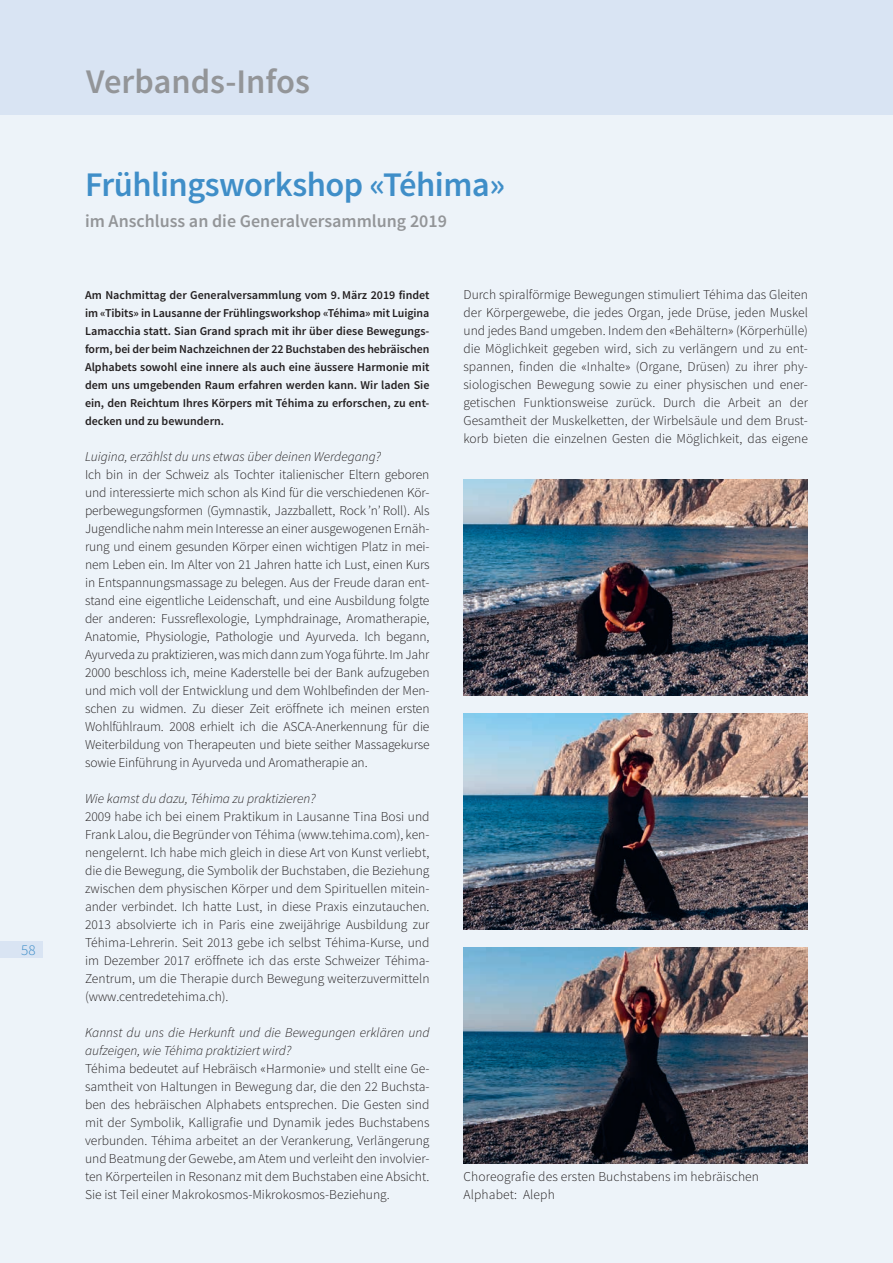
<style>
.page{position:relative;width:893px;height:1263px;background:#fff}
.page>*{position:absolute;margin:0;border:0;box-sizing:border-box;transform-origin:0 0}
.t1{font:600 34.5px "Source Sans Pro";letter-spacing:-.015em;color:#3f8ec8}
.t2{font:600 34.5px "Source Sans Pro";color:#939598}
.t3{font:600 18px "Source Sans Pro";color:#939598}
.t4{font:300 15px "Source Sans Pro";color:#3f8ec8}
.t5{font:300 13.5px/18px "Source Sans Pro";color:#231f20;text-align:justify}
.t6{font:italic 300 13.5px/18px "Source Sans Pro";color:#231f20}
.t7{font:600 12px/18px "Source Sans Pro";color:#231f20;text-align:justify}
</style>
<div class="page">
<div style="left:0;top:115px;width:893px;height:1148px;background:#edf3f9"></div>
<div style="left:0;top:0;width:893px;height:115px;background:#d9e4f3"></div>
<div style="left:0;top:941px;width:43px;height:16px;background:#d9e4f3"></div>
<img style="left:463px;top:947px;width:345px;height:216px">
<img style="left:463px;top:714px;width:345px;height:215px">
<img style="left:463px;top:479px;width:345px;height:216px">
<p class="t4" style="left:21px;top:941px;width:16px">58</p>
<h1 class="t2" style="left:86px;top:60px;width:225px">Verbands-Infos</h1>
<h1 class="t1" style="left:85px;top:162px;width:422px">Frühlingsworkshop «Téhima»</h1>
<h2 class="t3" style="left:85px;top:210px;width:363px">im Anschluss an die Generalversammlung 2019</h2>
<p class="t7" style="left:85px;top:287px;width:346px">Am Nachmittag der Generalversammlung vom 9. März 2019 findet im «Tibits» in Lausanne der Frühlingsworkshop «Téhima» mit Luigina Lamacchia statt. Sian Grand sprach mit ihr über diese Bewegungs&shy;form, bei der beim Nachzeichnen der 22 Buchstaben des hebräischen Alphabets sowohl eine innere als auch eine äussere Harmonie mit dem uns umgebenden Raum erfahren werden kann. Wir laden Sie ein, den Reichtum Ihres Körpers mit Téhima zu erforschen, zu ent&shy;decken und zu bewundern.</p>
<p class="t6" style="left:85px;top:448px;width:298px">Luigina, erzählst du uns etwas über deinen Werdegang?</p>
<p class="t5" style="left:85px;top:466px;width:346px">Ich bin in der Schweiz als Tochter italienischer Eltern geboren und interessierte mich schon als Kind für die verschiedenen Kör&shy;perbewegungsformen (Gymnastik, Jazzballett, Rock ’n’ Roll). Als Jugendliche nahm mein Interesse an einer ausgewogenen Ernäh&shy;rung und einem gesunden Körper einen wichtigen Platz in mei&shy;nem Leben ein. Im Alter von 21 Jahren hatte ich Lust, einen Kurs in Entspannungsmassage zu belegen. Aus der Freude daran ent&shy;stand eine eigentliche Leidenschaft, und eine Ausbildung folgte der anderen: Fussreflexologie, Lymphdrainage, Aromatherapie, Anatomie, Physiologie, Pathologie und Ayurveda. Ich begann, Ayurveda zu praktizieren, was mich dann zum Yoga führte. Im Jahr 2000 beschloss ich, meine Kaderstelle bei der Bank aufzugeben und mich voll der Entwicklung und dem Wohlbefinden der Men&shy;schen zu widmen. Zu dieser Zeit eröffnete ich meinen ersten Wohlfühlraum. 2008 erhielt ich die ASCA-Anerkennung für die Weiterbildung von Therapeuten und biete seither Massagekurse sowie Einführung in Ayurveda und Aromatherapie an.</p>
<p class="t6" style="left:85px;top:790px;width:232px">Wie kamst du dazu, Téhima zu praktizieren?</p>
<p class="t5" style="left:85px;top:808px;width:346px">2009 habe ich bei einem Praktikum in Lausanne Tina Bosi und Frank Lalou, die Begründer von Téhima (www.tehima.com), ken&shy;nengelernt. Ich habe mich gleich in diese Art von Kunst verliebt, die die Bewegung, die Symbolik der Buchstaben, die Beziehung zwischen dem physischen Körper und dem Spirituellen mitein&shy;ander verbindet. Ich hatte Lust, in diese Praxis einzutauchen.<br>2013 absolvierte ich in Paris eine zweijährige Ausbildung zur Téhima-Lehrerin. Seit 2013 gebe ich selbst Téhima-Kurse, und im Dezember 2017 eröffnete ich das erste Schweizer Téhima-Zentrum, um die Therapie durch Bewegung weiterzuvermitteln (www.centredetehima.ch).</p>
<p class="t6" style="left:85px;top:1024px;width:346px">Kannst du uns die Herkunft und die Bewegungen erklären und aufzeigen, wie Téhima praktiziert wird?</p>
<p class="t5" style="left:85px;top:1060px;width:346px">Téhima bedeutet auf Hebräisch «Harmonie» und stellt eine Ge&shy;samtheit von Haltungen in Bewegung dar, die den 22 Buchsta&shy;ben des hebräischen Alphabets entsprechen. Die Gesten sind mit der Symbolik, Kalligrafie und Dynamik jedes Buchstabens verbunden. Téhima arbeitet an der Verankerung, Verlängerung und Beatmung der Gewebe, am Atem und verleiht den involvier&shy;ten Körperteilen in Resonanz mit dem Buchstaben eine Absicht.<br>Sie ist Teil einer Makrokosmos-Mikrokosmos-Beziehung.</p>
<p class="t5" style="left:463px;top:286px;width:346px">Durch spiralförmige Bewegungen stimuliert Téhima das Gleiten der Körpergewebe, die jedes Organ, jede Drüse, jeden Muskel und jedes Band umgeben. Indem den «Behältern» (Körperhülle) die Möglichkeit gegeben wird, sich zu verlängern und zu ent&shy;spannen, finden die «Inhalte» (Organe, Drüsen) zu ihrer phy&shy;siologischen Bewegung sowie zu einer physischen und ener&shy;getischen Funktionsweise zurück. Durch die Arbeit an der Gesamtheit der Muskelketten, der Wirbelsäule und dem Brust&shy;korb bieten die einzelnen Gesten die Möglichkeit, das eigene</p>
<p class="t5" style="left:463px;top:1168px;width:297px">Choreografie des ersten Buchstabens im hebräischen<br>Alphabet: Aleph</p>
</div>
